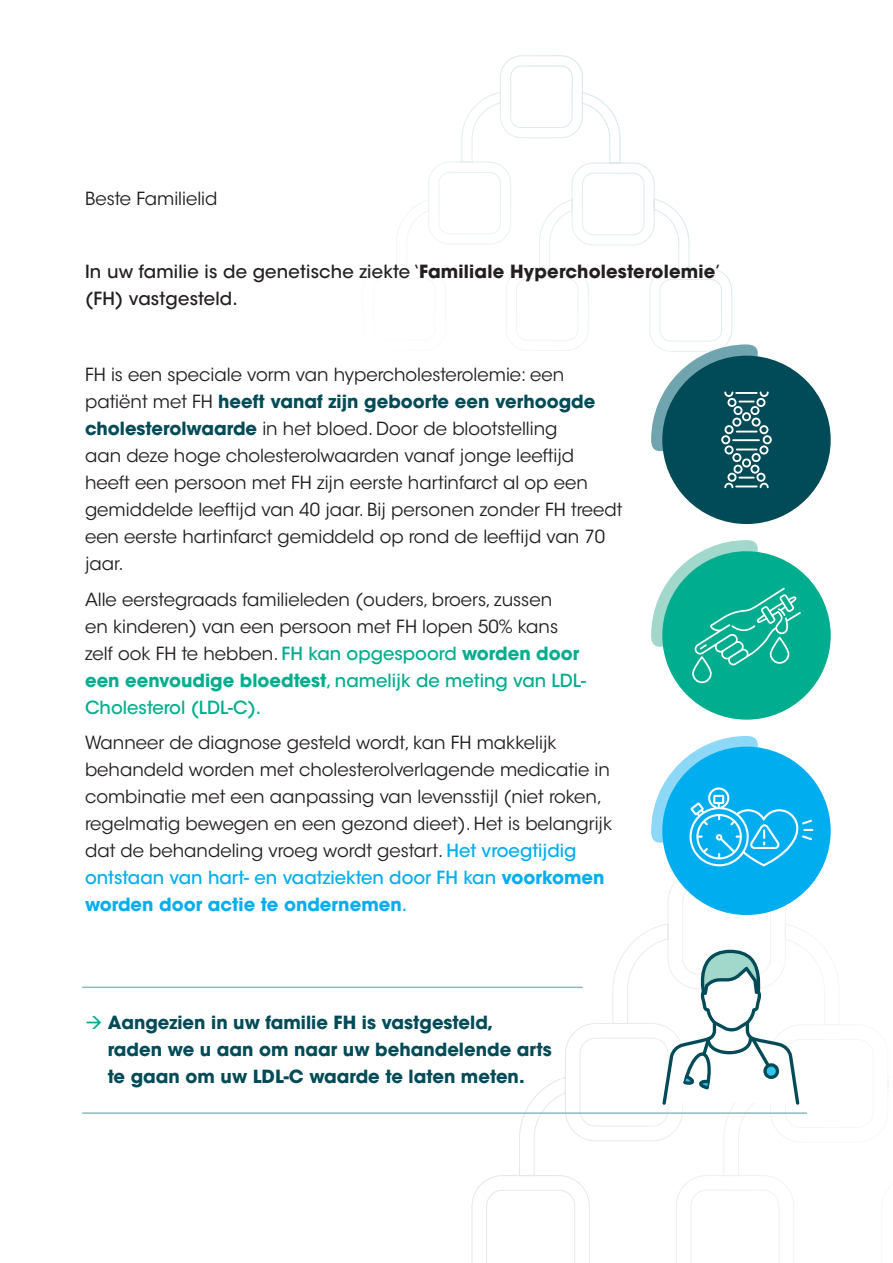
<style>
.page{position:relative;width:893px;height:1263px;background:#fff}
.page>*{position:absolute;margin:0;border:0;box-sizing:border-box;transform-origin:0 0}
.t1{font:18px/27px "ITC Avant Garde Std";color:#231f20}
.t2{font:700 18px/27px "ITC Avant Garde Std";color:#004b57}
.t3{font:500 18px/27px "ITC Avant Garde Std";letter-spacing:.01em;color:#231f20}
.s1{font-weight:700}
.s2{font-weight:700;color:#004b57}
.s3{font-weight:500;color:#00ad8e}
.s4{font-weight:700;color:#00ad8e}
.s5{font-weight:500;color:#00aeef}
.s6{font-weight:700;color:#00aeef}
.s7{color:#00ad8e}
</style>
<div class="page">
<svg style="left:471px;top:873px;width:349px;height:390px"></svg>
<svg style="left:396px;top:55px;width:336px;height:296px"></svg>
<div style="left:662px;top:356px;width:169px;height:168px;background:#004b57;border-radius:50%"></div>
<svg style="left:651px;top:344px;width:148px;height:148px"></svg>
<div style="left:662px;top:551px;width:169px;height:169px;background:#00ad8e;border-radius:50%"></div>
<svg style="left:651px;top:540px;width:150px;height:148px"></svg>
<div style="left:662px;top:747px;width:169px;height:168px;background:#00aeef;border-radius:50%"></div>
<svg style="left:651px;top:736px;width:162px;height:148px"></svg>
<hr style="left:82px;top:1112px;width:725px;height:2px;background:#8eb8c1">
<hr style="left:82px;top:986px;width:501px;height:2px;background:#8eb8c1">
<svg style="left:662px;top:950px;width:137px;height:155px"></svg>
<p class="t1" style="left:85px;top:185px;width:134px">Beste Familielid</p>
<p class="t3" style="left:85px;top:258px;width:637px">In uw familie is de genetische ziekte ‘<span class="s1">Familiale Hypercholesterolemie</span>’ (FH) vastgesteld.</p>
<p class="t1" style="left:85px;top:361px;width:539px">FH is een speciale vorm van hypercholesterolemie: een patiënt met FH <span class="s2">heeft vanaf zijn geboorte een verhoogde cholesterolwaarde</span> in het bloed. Door de blootstelling<br>aan deze hoge cholesterolwaarden vanaf jonge leeftijd heeft een persoon met FH zijn eerste hartinfarct al op een gemiddelde leeftijd van 40 jaar. Bij personen zonder FH treedt een eerste hartinfarct gemiddeld op rond de leeftijd van 70 jaar.</p>
<p class="t1" style="left:85px;top:586px;width:502px">Alle eerstegraads familieleden (ouders, broers, zussen<br>en kinderen) van een persoon met FH lopen 50% kans zelf ook FH te hebben. <span class="s3">FH kan opgespoord</span> <span class="s4">worden door een eenvoudige bloedtest</span><span class="s3">, namelijk de meting van LDL-Cholesterol (LDL-C).</span></p>
<p class="t1" style="left:85px;top:729px;width:529px">Wanneer de diagnose gesteld wordt, kan FH makkelijk behandeld worden met cholesterolverlagende medicatie in combinatie met een aanpassing van levensstijl (niet roken, regelmatig bewegen en een gezond dieet). Het is belangrijk dat de behandeling vroeg wordt gestart. <span class="s5">Het vroegtijdig ontstaan van hart- en vaatziekten door FH kan</span> <span class="s6">voorkomen worden door actie te ondernemen</span><span class="s5">.</span></p>
<p class="t2" style="left:108px;top:1009px;width:446px;text-indent:-23px"><span class="s7">→</span> Aangezien in uw familie FH is vastgesteld, raden we u aan om naar uw behandelende arts te gaan om uw LDL-C waarde te laten meten.</p>
</div>
